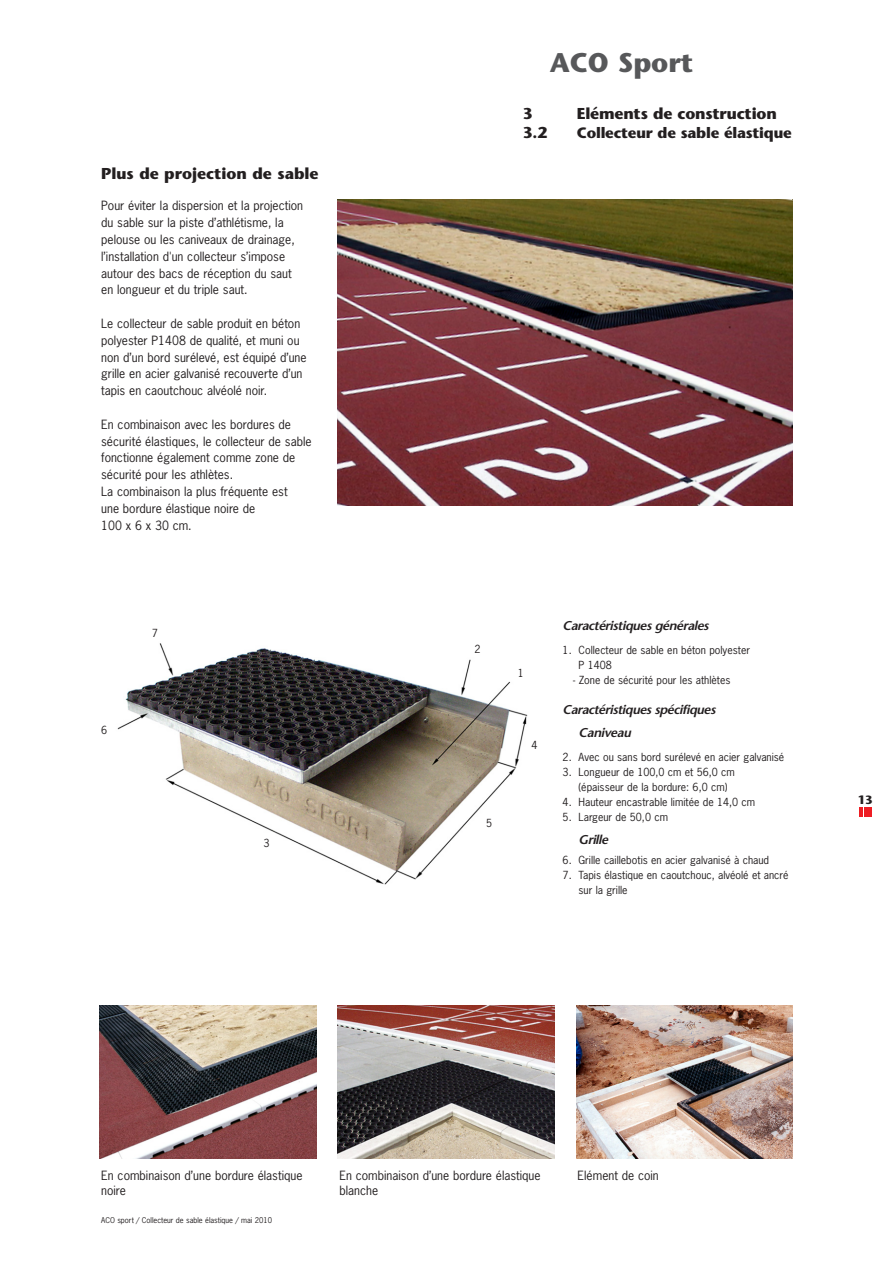
<style>
.page{position:relative;width:893px;height:1263px;background:#fff}
.page>*{position:absolute;margin:0;border:0;box-sizing:border-box;transform-origin:0 0}
.t1{font:700 27px "Stone Sans";color:#57585a}
.t2{font:700 15.75px "Stone Sans";letter-spacing:-.01em;color:#231f20}
.t3{font:700 15px "Stone Sans";letter-spacing:-.015em;color:#231f20}
.t4{font:italic 600 12.75px/23.5px "Stone Sans";color:#231f20}
.t5{font:12px/16.8px "News Gothic";color:#231f20}
.t6{font:700 12px "Stone Sans";color:#231f20}
.t7{font:10.5px/15px "News Gothic";color:#231f20}
.t8{font:7.5px "News Gothic";color:#231f20}
</style>
<div class="page">
<img style="left:117px;top:643px;width:411px;height:242px">
<img style="left:100px;top:1006px;width:217px;height:153px">
<img style="left:338px;top:1006px;width:217px;height:153px">
<img style="left:576px;top:1006px;width:217px;height:153px">
<img style="left:338px;top:200px;width:455px;height:306px">
<svg style="left:859px;top:808px;width:13px;height:9px"></svg>
<h2 class="t2" style="left:101px;top:164px;width:219px">Plus de projection de sable</h2>
<p class="t5" style="left:101px;top:197px;width:203px">Pour éviter la dispersion et la projection du sable sur la piste d’athlétisme, la pelouse ou les caniveaux de drainage, l’installation d'un collecteur s’impose autour des bacs de réception du saut en longueur et du triple saut.</p>
<p class="t5" style="left:101px;top:315px;width:207px">Le collecteur de sable produit en béton polyester P1408 de qualité, et muni ou non d’un bord surélevé, est équipé d’une grille en acier galvanisé recouverte d’un tapis en caoutchouc alvéolé noir.</p>
<p class="t5" style="left:101px;top:416px;width:212px">En combinaison avec les bordures de sécurité élastiques, le collecteur de sable fonctionne également comme zone de sécurité pour les athlètes.<br>La combinaison la plus fréquente est<br>une bordure élastique noire de<br>100 x 6 x 30 cm.</p>
<p class="t7" style="left:101px;top:722px;width:8px">6</p>
<p class="t7" style="left:152px;top:626px;width:8px">7</p>
<p class="t7" style="left:263px;top:836px;width:8px">3</p>
<h1 class="t1" style="left:550px;top:46px;width:145px">ACO Sport</h1>
<h2 class="t2" style="left:523px;top:104px;width:11px">3</h2>
<h2 class="t2" style="left:577px;top:104px;width:201px">Eléments de construction</h2>
<h2 class="t2" style="left:523px;top:123px;width:26px">3.2</h2>
<p class="t3" style="left:577px;top:124px;width:216px">Collecteur de sable élastique</p>
<p class="t7" style="left:475px;top:641px;width:8px">2</p>
<p class="t7" style="left:486px;top:815px;width:8px">5</p>
<p class="t7" style="left:518px;top:666px;width:8px">1</p>
<p class="t7" style="left:531px;top:737px;width:8px">4</p>
<p class="t4" style="left:563px;top:614px;width:151px">Caractéristiquesgénérales</p>
<p class="t7" style="left:578px;top:642px;width:173px;text-indent:-16px">1. Collecteur de sable en béton polyester<br>P 1408</p>
<p class="t7" style="left:573px;top:672px;width:159px">- Zone de sécurité pour les athlètes</p>
<p class="t4" style="left:578px;top:698px;width:142px;text-indent:-16px">Caractéristiquesspécifiques<br>Caniveau</p>
<p class="t7" style="left:563px;top:749px;width:223px">2. Avec ou sans bord surélevé en acier galvanisé</p>
<p class="t7" style="left:578px;top:764px;width:158px;text-indent:-16px">3. Longueur de 100,0 cm et 56,0 cm (épaisseur de la bordure: 6,0 cm)</p>
<p class="t7" style="left:563px;top:794px;width:194px">4. Hauteur encastrable limitée de 14,0 cm</p>
<p class="t7" style="left:563px;top:809px;width:107px">5. Largeur de 50,0 cm</p>
<p class="t4" style="left:578px;top:828px;width:34px">Grille</p>
<p class="t7" style="left:563px;top:852px;width:208px">6. Grille caillebotis en acier galvanisé à chaud</p>
<p class="t7" style="left:578px;top:867px;width:212px;text-indent:-16px">7. Tapis élastique en caoutchouc, alvéolé et ancré sur la grille</p>
<p class="t6" style="left:858px;top:793px;width:17px">13</p>
<p class="t5" style="left:101px;top:1168px;width:203px;line-height:15px">En combinaison d’une bordure élastique noire</p>
<p class="t5" style="left:339px;top:1168px;width:203px;line-height:15px">En combinaison d’une bordure élastique blanche</p>
<p class="t5" style="left:577px;top:1167px;width:83px">Elément de coin</p>
<p class="t8" style="left:101px;top:1216px;width:172px">ACO sport / Collecteur de sable élastique / mai 2010</p>
</div>
